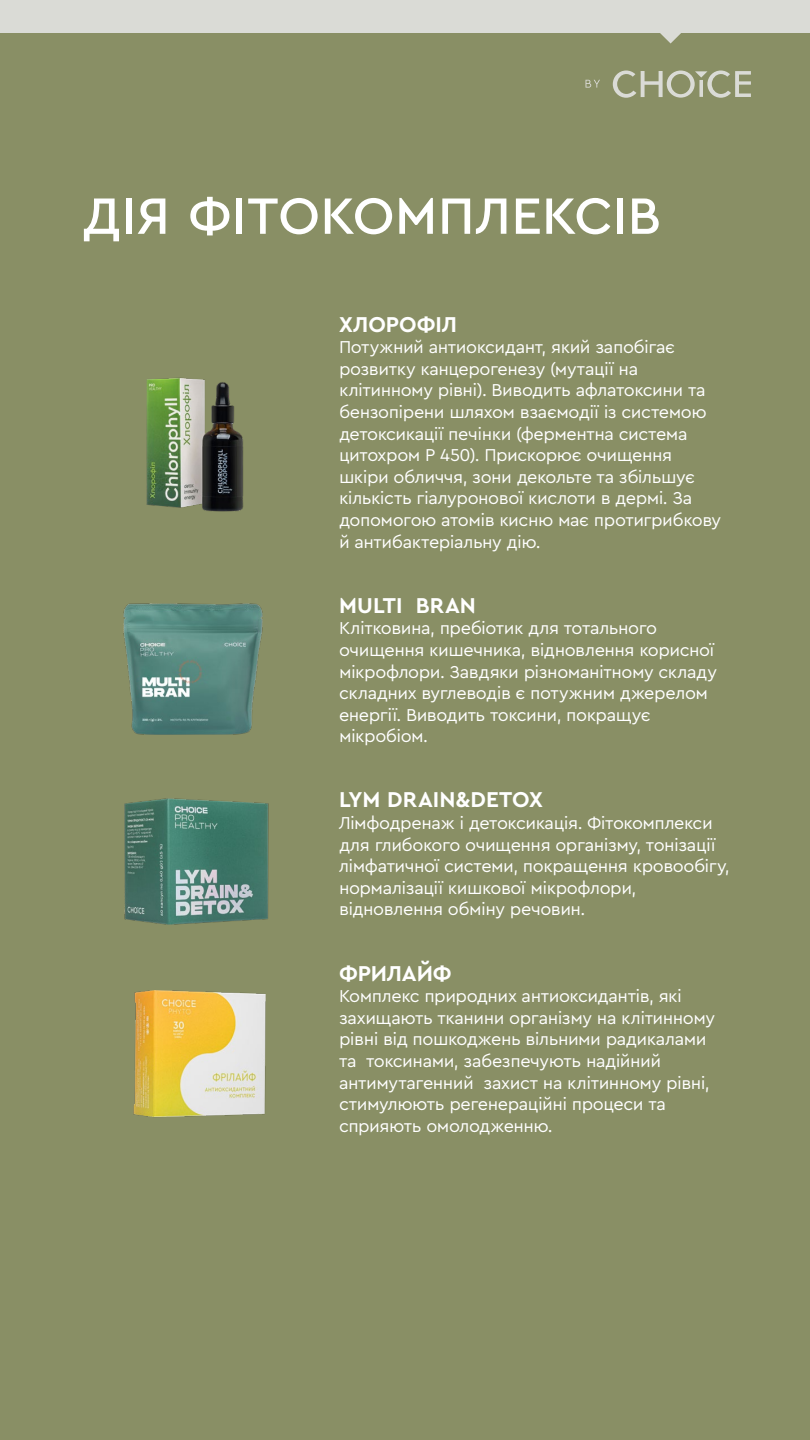
<style>
.page{position:relative;width:810px;height:1440px;background:#898f65}
.page>*{position:absolute;margin:0;border:0;box-sizing:border-box;transform-origin:0 0}
.t1{font:500 53.47px "Cera PRO";letter-spacing:.01em;color:#fff}
.Paragraph_Style_1{font:700 22.5px "Cera PRO";color:#fff}
.Paragraph_Style_2{font:18px/21.6px "Cera PRO";letter-spacing:-.025em;color:#fff}
</style>
<div class="page">
<img style="left:146px;top:377px;width:98px;height:135px">
<img style="left:123px;top:603px;width:140px;height:132px">
<img style="left:133px;top:990px;width:133px;height:127px">
<img style="left:124px;top:798px;width:145px;height:127px">
<svg style="left:613px;top:70px;width:138px;height:28px"></svg>
<svg style="left:586px;top:80px;width:14px;height:8px"></svg>
<svg style="left:0;top:0;width:810px;height:44px"></svg>
<p class="t1" style="left:83px;top:180px;width:580px">ДІЯ ФІТОКОМПЛЕКСІВ</p>
<p class="Paragraph_Style_1" style="left:339px;top:309px;width:119px">ХЛОРОФІЛ</p>
<p class="Paragraph_Style_2" style="left:339px;top:336px;width:384px">Потужний антиоксидант, який запобігає розвитку канцерогенезу (мутації на клітинному рівні). Виводить афлатоксини та бензопірени шляхом взаємодії із системою детоксикації печінки (ферментна система цитохром Р 450). Прискорює очищення шкіри обличчя, зони декольте та збільшує кількість гіалуронової кислоти в дермі. За допомогою атомів кисню має протигрибкову й антибактеріальну дію.</p>
<p class="Paragraph_Style_1" style="left:339px;top:590px;width:138px">MULTI BRAN</p>
<p class="Paragraph_Style_2" style="left:339px;top:617px;width:380px">Клітковина, пребіотик для тотального очищення кишечника, відновлення корисної мікрофлори. Завдяки різноманітному складу складних вуглеводів є потужним джерелом енергії. Виводить токсини, покращує мікробіом.</p>
<p class="Paragraph_Style_1" style="left:339px;top:785px;width:205px">LYM DRAIN&amp;DETOX</p>
<p class="Paragraph_Style_2" style="left:339px;top:811px;width:392px">Лімфодренаж і детоксикація. Фітокомплекси для глибокого очищення організму, тонізації лімфатичної системи, покращення кровообігу, нормалізації кишкової мікрофлори, відновлення обміну речовин.</p>
<p class="Paragraph_Style_1" style="left:339px;top:958px;width:114px">ФРИЛАЙФ</p>
<p class="Paragraph_Style_2" style="left:339px;top:985px;width:378px">Комплекс природних антиоксидантів, які захищають тканини організму на клітинному рівні від пошкоджень вільними радикалами та токсинами, забезпечують надійний антимутагенний захист на клітинному рівні, стимулюють регенераційні процеси та сприяють омолодженню.</p>
</div>
